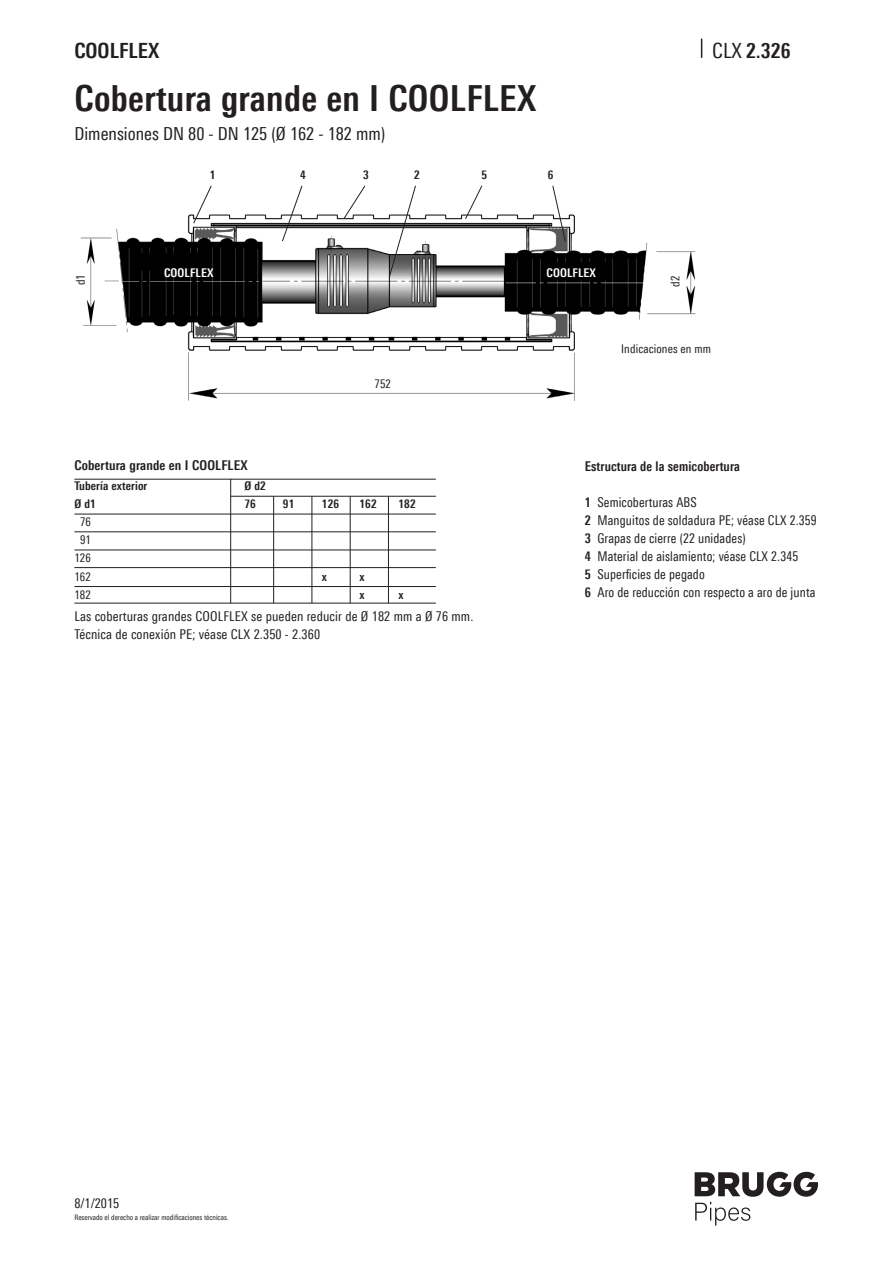
<style>
.page{position:relative;width:893px;height:1263px;background:#fff}
.page>*{position:absolute;margin:0;border:0;box-sizing:border-box;transform-origin:0 0}
.Titel{font:700 36px "Linotype Univers 620 Cn";letter-spacing:.01em;color:#231f20}
.Pagina_Text{font:700 21px "Linotype Univers 620 Cn";color:#231f20}
.t1{font:18px "Linotype Univers 420 Cn";color:#231f20}
.Grundtext{font:13.5px "Linotype Univers 420 Cn";letter-spacing:.01em;color:#231f20;scale:.96 1}
.Legende_bold{font:13.5px "Linotype Univers 420 Cn";letter-spacing:.01em;color:#231f20}
.Grundtext-2{font:700 13.5px "Linotype Univers 620 Cn";letter-spacing:.01em;color:#231f20;scale:.96 1}
.Inhalt_Zwischentitel{font:700 13.5px "Linotype Univers 620 Cn";letter-spacing:.01em;color:#231f20}
.Grundtext-3{font:700 12px "Linotype Univers 620 Cn";letter-spacing:.01em;color:#231f20}
.Legende_normal{font:12px "Linotype Univers 420 Cn";letter-spacing:.01em;color:#231f20}
.Grundtext-4{font:12px "Linotype Univers 420 Cn";letter-spacing:.01em;color:#231f20}
.Grundtext-5{font:700 12px "Linotype Univers 620 Cn";letter-spacing:.01em;color:#fff}
.Legende_normal-2{font:700 12px "Linotype Univers 620 Cn";color:#231f20}
.t2{font:7.5px "Linotype Univers 420 Cn";color:#231f20}
.s1{font-family:"Linotype Univers 420 Cn";font-weight:400}
.s2{font-family:"Linotype Univers 620 Cn";font-weight:700}
</style>
<div class="page">
<svg style="left:701px;top:39px;width:1px;height:19px"></svg>
<svg style="left:695px;top:1172px;width:123px;height:53px"></svg>
<hr style="left:231px;top:496px;width:205px;height:1px;background:#231f20">
<hr style="left:230px;top:479px;width:1px;height:124px;background:#231f20">
<hr style="left:273px;top:496px;width:1px;height:107px;background:#231f20">
<hr style="left:312px;top:496px;width:1px;height:107px;background:#231f20">
<hr style="left:350px;top:496px;width:1px;height:107px;background:#231f20">
<hr style="left:388px;top:496px;width:1px;height:107px;background:#231f20">
<hr style="left:74px;top:479px;width:362px;height:1px;background:#231f20">
<hr style="left:74px;top:514px;width:362px;height:1px;background:#231f20">
<hr style="left:74px;top:531px;width:362px;height:1px;background:#231f20">
<hr style="left:74px;top:567px;width:362px;height:1px;background:#231f20">
<hr style="left:74px;top:550px;width:362px;height:1px;background:#231f20">
<hr style="left:74px;top:586px;width:362px;height:1px;background:#231f20">
<hr style="left:74px;top:603px;width:362px;height:1px;background:#231f20">
<img style="left:81px;top:214px;width:615px;height:186px">
<svg style="left:193px;top:185px;width:19px;height:39px"></svg>
<svg style="left:465px;top:185px;width:17px;height:34px"></svg>
<svg style="left:282px;top:185px;width:20px;height:57px"></svg>
<svg style="left:552px;top:185px;width:14px;height:57px"></svg>
<svg style="left:343px;top:185px;width:22px;height:34px"></svg>
<svg style="left:389px;top:185px;width:27px;height:93px"></svg>
<h2 class="Pagina_Text" style="left:74px;top:38px;width:86px">COOLFLEX</h2>
<p class="Pagina_Text" style="left:712px;top:38px;width:80px"><span class="s1">CLX</span> 2.326</p>
<p class="Titel" style="left:74px;top:77px;width:463px">Cobertura grande en I COOLFLEX</p>
<p class="t1" style="left:74px;top:123px;width:313px">Dimensiones DN 80 - DN 125 (Ø 162 - 182 mm)</p>
<p class="Legende_normal" style="left:74px;top:285px;width:13px;rotate:-90deg">d1</p>
<p class="Legende_normal-2" style="left:210px;top:167px;width:7px">1</p>
<p class="Legende_normal-2" style="left:300px;top:167px;width:7px">4</p>
<p class="Legende_normal-2" style="left:363px;top:167px;width:7px">3</p>
<p class="Legende_normal-2" style="left:414px;top:167px;width:7px">2</p>
<p class="Legende_normal-2" style="left:482px;top:167px;width:7px">5</p>
<p class="Legende_normal-2" style="left:548px;top:167px;width:7px">6</p>
<p class="Grundtext-5" style="left:164px;top:265px;width:51px">COOLFLEX</p>
<p class="Grundtext-5" style="left:547px;top:265px;width:51px">COOLFLEX</p>
<p class="Grundtext-4" style="left:375px;top:377px;width:18px">752</p>
<p class="Legende_normal" style="left:668px;top:287px;width:13px;rotate:-90deg">d2</p>
<p class="Legende_normal" style="left:621px;top:342px;width:91px">Indicaciones en mm</p>
<p class="Inhalt_Zwischentitel" style="left:74px;top:457px;width:175px">Cobertura grande en I COOLFLEX</p>
<p class="Grundtext-3" style="left:74px;top:479px;width:74px">Tubería exterior</p>
<p class="Grundtext-3" style="left:244px;top:479px;width:23px">Ø d2</p>
<p class="Grundtext-3" style="left:74px;top:497px;width:23px">Ø d1</p>
<p class="Grundtext-3" style="left:244px;top:497px;width:13px">76</p>
<p class="Grundtext-3" style="left:283px;top:497px;width:13px">91</p>
<p class="Grundtext-3" style="left:322px;top:497px;width:19px">126</p>
<p class="Grundtext-3" style="left:359px;top:497px;width:19px">162</p>
<p class="Grundtext-3" style="left:398px;top:497px;width:19px">182</p>
<p class="Grundtext-4" style="left:80px;top:515px;width:12px">76</p>
<p class="Grundtext-4" style="left:80px;top:533px;width:12px">91</p>
<p class="Grundtext-4" style="left:74px;top:551px;width:18px">126</p>
<p class="Grundtext-4" style="left:74px;top:569px;width:18px">162</p>
<p class="Grundtext-3" style="left:322px;top:569px;width:7px">x</p>
<p class="Grundtext-3" style="left:359px;top:569px;width:7px">x</p>
<p class="Grundtext-4" style="left:74px;top:587px;width:18px">182</p>
<p class="Grundtext-3" style="left:359px;top:587px;width:7px">x</p>
<p class="Grundtext-3" style="left:398px;top:587px;width:7px">x</p>
<p class="Legende_bold" style="left:74px;top:609px;width:400px">Las coberturas grandes COOLFLEX se pueden reducir de Ø 182 mm a Ø 76 mm.</p>
<p class="Legende_bold" style="left:74px;top:627px;width:247px">Técnica de conexión PE; véase CLX 2.350 - 2.360</p>
<p class="Grundtext-2" style="left:585px;top:458px;width:163px">Estructura de la semicobertura</p>
<p class="Grundtext" style="left:585px;top:494px;width:118px"><span class="s2">1</span> Semicoberturas ABS</p>
<p class="Grundtext" style="left:585px;top:512px;width:243px"><span class="s2">2</span> Manguitos de soldadura PE; véase CLX 2.359</p>
<p class="Grundtext" style="left:585px;top:530px;width:169px"><span class="s2">3</span> Grapas de cierre (22 unidades)</p>
<p class="Grundtext" style="left:585px;top:548px;width:224px"><span class="s2">4</span> Material de aislamiento; véase CLX 2.345</p>
<p class="Grundtext" style="left:585px;top:566px;width:127px"><span class="s2">5</span> Superficies de pegado</p>
<p class="Grundtext" style="left:585px;top:584px;width:242px"><span class="s2">6</span> Aro de reducción con respecto a aro de junta</p>
<p class="Legende_bold" style="left:74px;top:1195px;width:46px">8/1/2015</p>
<p class="t2" style="left:74px;top:1213px;width:156px">Reservado el derecho a realizar modificaciones técnicas.</p>
</div>
